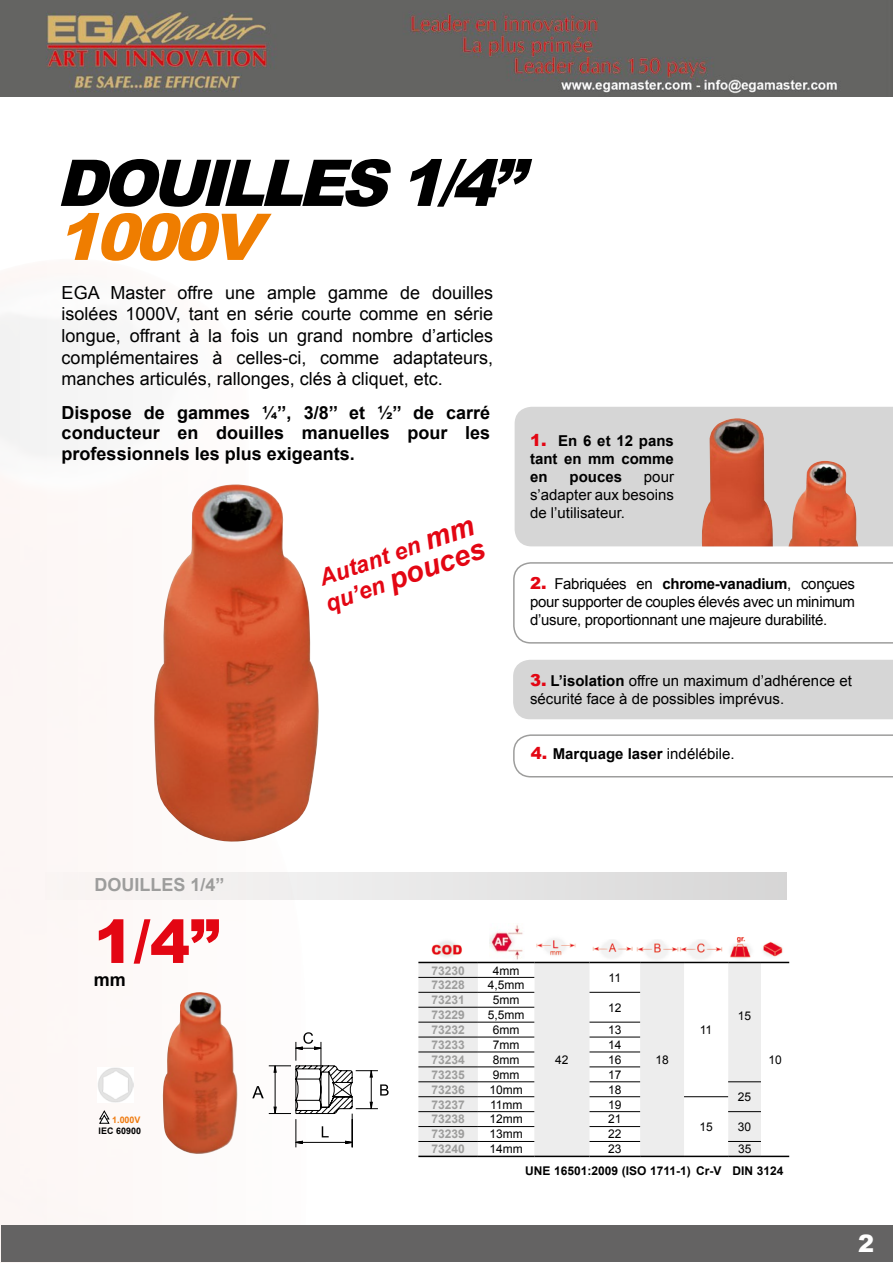
<style>
.page{position:relative;width:893px;height:1263px;background:#fff}
.page>*{position:absolute;margin:0;border:0;box-sizing:border-box;transform-origin:0 0}
.t1{font:italic 900 64.5px "Arial";color:#000}
.t2{font:italic 900 64.5px "Arial";color:#ef7d00}
.t3{font:900 60px "Arial";color:#e30613}
.t4{font:italic 700 28.5px "Arial";color:#e30613}
.t5{font:900 24px "Arial";color:#fff}
.t6{font:italic 700 22.95px "Arial";color:#e30613}
.t7{font:18px/21.6px "Arial";color:#000;text-align:justify}
.t8{font:700 18px/20.2px "Arial";color:#000;text-align:justify}
.t9{font:700 18px "Arial";color:#9d9d9c}
.t10{font:15px/18px "Arial";color:#000;text-align:justify}
.t11{font:700 15px/18px "Arial";color:#000;text-align:justify}
.t12{font:12px "Arial";color:#000}
.t13{font:700 12px "Arial";color:#9d9d9c}
.t14{font:700 12px "Arial";color:#000}
.t15{font:700 9px "Arial";color:#000}
.t16{font:700 9px "Arial";color:#ef7b10}
.s1{font-size:28.5px}
.s2{font-size:22.95px}
.s3{font-weight:900;font-size:16.5px;color:#e30613}
.s4{font-weight:700}
.s5{font-weight:400}
</style>
<div class="page">
<div style="left:1px;top:1225px;width:891px;height:37px;background:#646363"></div>
<img style="left:0;top:0;width:893px;height:97px">
<img style="left:489px;top:925px;width:34px;height:35px">
<img style="left:730px;top:937px;width:21px;height:22px">
<img style="left:763px;top:941px;width:20px;height:16px">
<img style="left:536px;top:938px;width:40px;height:18px">
<img style="left:431px;top:941px;width:31px;height:16px">
<svg style="left:513px;top:734px;width:380px;height:43px"></svg>
<div style="left:513px;top:660px;width:380px;height:59px;background:#d6d6d6"></div>
<div style="left:45px;top:872px;width:742px;height:27px;background:linear-gradient(to right,#fbf8f7,#d7d7d8)"></div>
<svg style="left:513px;top:562px;width:380px;height:82px"></svg>
<svg style="left:252px;top:1032px;width:137px;height:115px"></svg>
<img style="left:98px;top:1067px;width:36px;height:36px">
<div style="left:515px;top:407px;width:378px;height:139px;background:#d6d6d6"></div>
<img style="left:701px;top:418px;width:72px;height:128px">
<img style="left:788px;top:461px;width:70px;height:85px">
<img style="left:592px;top:940px;width:41px;height:18px">
<img style="left:636px;top:940px;width:87px;height:19px">
<svg style="left:99px;top:1110px;width:11px;height:14px"></svg>
<img style="left:162px;top:992px;width:78px;height:167px">
<div style="left:418px;top:963px;width:60px;height:192px;background:#ededed"></div>
<svg style="left:478px;top:963px;width:311px;height:192px"></svg>
<hr style="left:418px;top:977px;width:60px;height:1px;background:#000">
<hr style="left:478px;top:977px;width:56px;height:1px;background:#000">
<hr style="left:418px;top:992px;width:60px;height:1px;background:#000">
<hr style="left:478px;top:992px;width:56px;height:1px;background:#000">
<hr style="left:589px;top:992px;width:51px;height:1px;background:#000">
<hr style="left:418px;top:1007px;width:60px;height:1px;background:#000">
<hr style="left:478px;top:1007px;width:56px;height:1px;background:#000">
<hr style="left:418px;top:1022px;width:60px;height:1px;background:#000">
<hr style="left:478px;top:1022px;width:56px;height:1px;background:#000">
<hr style="left:589px;top:1022px;width:51px;height:1px;background:#000">
<hr style="left:418px;top:1037px;width:60px;height:1px;background:#000">
<hr style="left:478px;top:1037px;width:56px;height:1px;background:#000">
<hr style="left:589px;top:1037px;width:51px;height:1px;background:#000">
<hr style="left:418px;top:1052px;width:60px;height:1px;background:#000">
<hr style="left:478px;top:1052px;width:56px;height:1px;background:#000">
<hr style="left:589px;top:1052px;width:51px;height:1px;background:#000">
<hr style="left:418px;top:1067px;width:60px;height:1px;background:#000">
<hr style="left:478px;top:1067px;width:56px;height:1px;background:#000">
<hr style="left:589px;top:1067px;width:51px;height:1px;background:#000">
<hr style="left:418px;top:1081px;width:60px;height:1px;background:#000">
<hr style="left:478px;top:1081px;width:56px;height:1px;background:#000">
<hr style="left:589px;top:1081px;width:51px;height:1px;background:#000">
<hr style="left:728px;top:1081px;width:33px;height:1px;background:#000">
<hr style="left:418px;top:1096px;width:60px;height:1px;background:#000">
<hr style="left:478px;top:1096px;width:56px;height:1px;background:#000">
<hr style="left:589px;top:1096px;width:51px;height:1px;background:#000">
<hr style="left:684px;top:1096px;width:44px;height:1px;background:#000">
<hr style="left:418px;top:1111px;width:60px;height:1px;background:#000">
<hr style="left:478px;top:1111px;width:56px;height:1px;background:#000">
<hr style="left:589px;top:1111px;width:51px;height:1px;background:#000">
<hr style="left:728px;top:1111px;width:33px;height:1px;background:#000">
<hr style="left:418px;top:1126px;width:60px;height:1px;background:#000">
<hr style="left:478px;top:1126px;width:56px;height:1px;background:#000">
<hr style="left:589px;top:1126px;width:51px;height:1px;background:#000">
<hr style="left:418px;top:1141px;width:60px;height:1px;background:#000">
<hr style="left:478px;top:1141px;width:56px;height:1px;background:#000">
<hr style="left:589px;top:1141px;width:51px;height:1px;background:#000">
<hr style="left:728px;top:1141px;width:33px;height:1px;background:#000">
<hr style="left:418px;top:962px;width:60px;height:1px;background:#000">
<hr style="left:478px;top:962px;width:56px;height:1px;background:#000">
<hr style="left:534px;top:962px;width:55px;height:1px;background:#000">
<hr style="left:589px;top:962px;width:51px;height:1px;background:#000">
<hr style="left:640px;top:962px;width:44px;height:1px;background:#000">
<hr style="left:684px;top:962px;width:44px;height:1px;background:#000">
<hr style="left:728px;top:962px;width:33px;height:1px;background:#000">
<svg style="left:761px;top:962px;width:28px;height:1px"></svg>
<hr style="left:761px;top:1155px;width:28px;height:2px;background:#000">
<hr style="left:418px;top:1155px;width:60px;height:2px;background:#000">
<hr style="left:478px;top:1155px;width:56px;height:2px;background:#000">
<hr style="left:534px;top:1155px;width:55px;height:2px;background:#000">
<hr style="left:589px;top:1155px;width:51px;height:2px;background:#000">
<hr style="left:640px;top:1155px;width:44px;height:2px;background:#000">
<hr style="left:684px;top:1155px;width:44px;height:2px;background:#000">
<hr style="left:728px;top:1155px;width:33px;height:2px;background:#000">
<img style="left:152px;top:484px;width:167px;height:368px">
<h1 class="t1" style="left:56px;top:136px;width:489px">DOUILLES1/4”</h1>
<h1 class="t2" style="left:56px;top:190px;width:228px">1000V</h1>
<p class="t7" style="left:62px;top:282px;width:433px">EGA Master offre une ample gamme de douilles isolées 1000V, tant en série courte comme en série longue, offrant à la fois un grand nombre d’articles complémentaires à celles-ci, comme adaptateurs, manches articulés, rallonges, clés à cliquet, etc.</p>
<p class="t8" style="left:62px;top:403px;width:430px">Dispose de gammes ¼’’, 3/8’’ et ½’’ de carré conducteur en douilles manuelles pour les professionnels les plus exigeants.</p>
<h3 class="t6" style="left:315px;top:564px;width:164px;rotate:-19deg">Autant en <span class="s1">mm</span></h3>
<h3 class="t4" style="left:319px;top:584px;width:169px;rotate:-19deg"><span class="s2">qu’en</span> pouces</h3>
<p class="t11" style="left:530px;top:432px;width:145px"><span class="s3">1.</span> En 6 et 12 pans tant en mm comme en</p>
<p class="t10" style="left:530px;top:468px;width:145px;text-indent:114px">pour s’adapter aux besoins de l’utilisateur.</p>
<p class="t11" style="left:569px;top:468px;width:54px">pouces</p>
<p class="t10" style="left:530px;top:574px;width:327px"><span class="s3">2.</span> Fabriquées en <span class="s4">chrome-vanadium</span>, conçues pour supporter de couples élevés avec un minimum d’usure, proportionnant une majeure durabilité.</p>
<p class="t10" style="left:530px;top:672px;width:323px"><span class="s3">3.</span> <span class="s4">L’isolation</span> offre un maximum d’adhérence et sécurité face à de possibles imprévus.</p>
<p class="t11" style="left:531px;top:745px;width:205px"><span class="s3">4.</span> Marquage laser <span class="s5">indélébile.</span></p>
<p class="t9" style="left:94px;top:873px;width:132px">DOUILLES 1/4”</p>
<h2 class="t3" style="left:94px;top:898px;width:127px">1/4”</h2>
<p class="t8" style="left:94px;top:970px;width:33px">mm</p>
<p class="t16" style="left:112px;top:1114px;width:30px">1.000V</p>
<p class="t15" style="left:99px;top:1125px;width:44px">IEC 60900</p>
<p class="t13" style="left:431px;top:962px;width:35px">73230</p>
<p class="t12" style="left:493px;top:962px;width:28px">4mm</p>
<p class="t12" style="left:609px;top:970px;width:14px">11</p>
<p class="t13" style="left:431px;top:977px;width:35px">73228</p>
<p class="t12" style="left:488px;top:977px;width:38px">4,5mm</p>
<p class="t13" style="left:431px;top:992px;width:35px">73231</p>
<p class="t12" style="left:493px;top:992px;width:28px">5mm</p>
<p class="t12" style="left:608px;top:999px;width:15px">12</p>
<p class="t13" style="left:431px;top:1007px;width:35px">73229</p>
<p class="t12" style="left:488px;top:1007px;width:38px">5,5mm</p>
<p class="t13" style="left:431px;top:1022px;width:35px">73232</p>
<p class="t12" style="left:493px;top:1022px;width:28px">6mm</p>
<p class="t12" style="left:608px;top:1022px;width:15px">13</p>
<p class="t13" style="left:432px;top:1037px;width:35px">73233</p>
<p class="t12" style="left:493px;top:1037px;width:28px">7mm</p>
<p class="t12" style="left:608px;top:1037px;width:15px">14</p>
<p class="t13" style="left:432px;top:1051px;width:35px">73234</p>
<p class="t12" style="left:493px;top:1052px;width:28px">8mm</p>
<p class="t12" style="left:608px;top:1052px;width:15px">16</p>
<p class="t13" style="left:432px;top:1066px;width:35px">73235</p>
<p class="t12" style="left:493px;top:1067px;width:28px">9mm</p>
<p class="t12" style="left:608px;top:1067px;width:15px">17</p>
<p class="t13" style="left:432px;top:1081px;width:35px">73236</p>
<p class="t12" style="left:490px;top:1081px;width:35px">10mm</p>
<p class="t12" style="left:608px;top:1081px;width:15px">18</p>
<p class="t12" style="left:555px;top:1052px;width:15px">42</p>
<p class="t13" style="left:432px;top:1096px;width:35px">73237</p>
<p class="t12" style="left:490px;top:1096px;width:34px">11mm</p>
<p class="t12" style="left:608px;top:1096px;width:15px">19</p>
<p class="t12" style="left:655px;top:1052px;width:15px">18</p>
<p class="t12" style="left:700px;top:1022px;width:14px">11</p>
<p class="t12" style="left:738px;top:1007px;width:15px">15</p>
<p class="t12" style="left:738px;top:1089px;width:15px">25</p>
<p class="t13" style="left:432px;top:1111px;width:35px">73238</p>
<p class="t12" style="left:490px;top:1111px;width:35px">12mm</p>
<p class="t12" style="left:608px;top:1111px;width:15px">21</p>
<p class="t12" style="left:699px;top:1118px;width:15px">15</p>
<p class="t12" style="left:738px;top:1119px;width:15px">30</p>
<p class="t13" style="left:432px;top:1126px;width:35px">73239</p>
<p class="t12" style="left:490px;top:1126px;width:35px">13mm</p>
<p class="t12" style="left:608px;top:1126px;width:15px">22</p>
<p class="t13" style="left:432px;top:1141px;width:35px">73240</p>
<p class="t12" style="left:490px;top:1141px;width:35px">14mm</p>
<p class="t12" style="left:608px;top:1141px;width:15px">23</p>
<p class="t12" style="left:738px;top:1141px;width:15px">35</p>
<p class="t12" style="left:768px;top:1052px;width:15px">10</p>
<p class="t14" style="left:525px;top:1162px;width:260px">UNE 16501:2009 (ISO 1711-1) Cr-V DIN 3124</p>
<h3 class="t5" style="left:858px;top:1226px;width:18px">2</h3>
</div>
